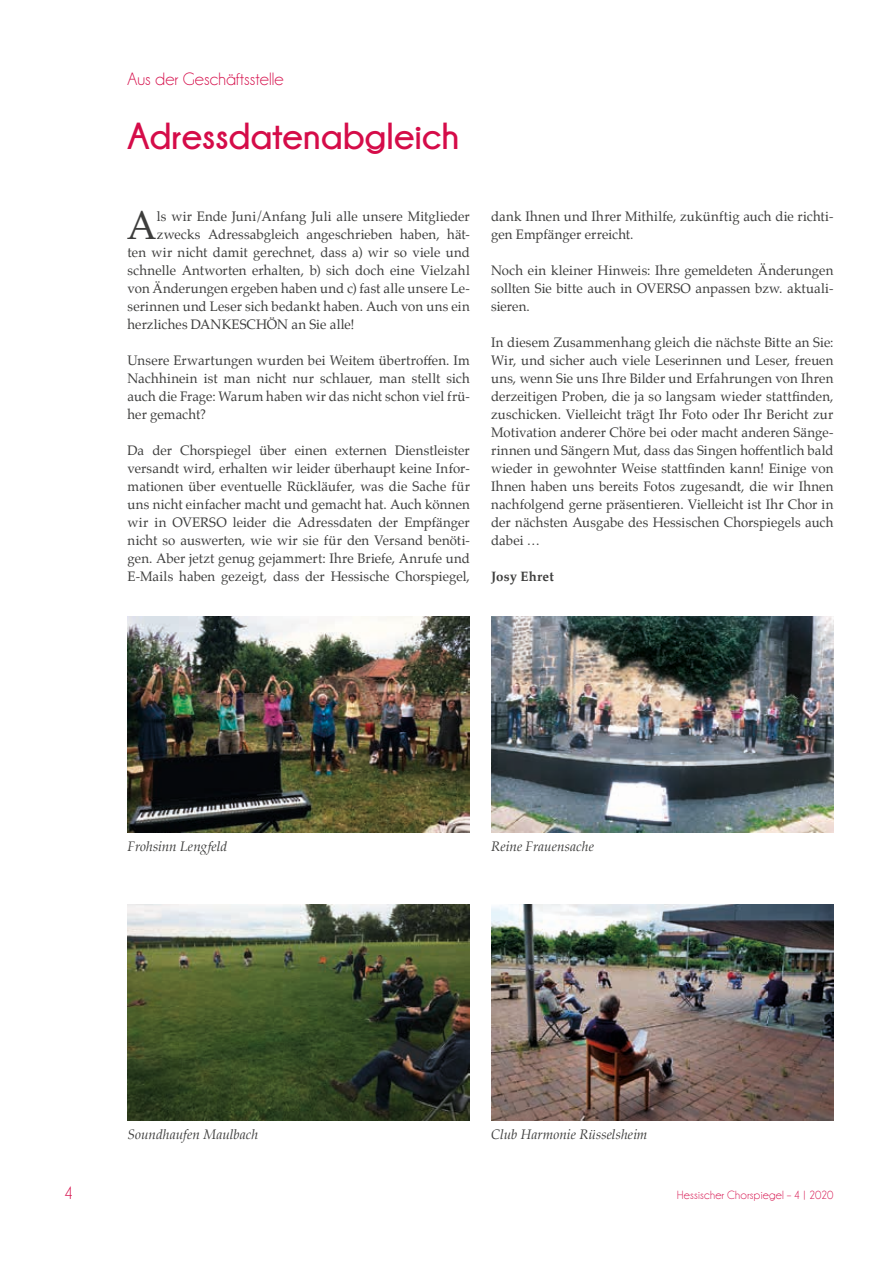
<style>
.page{position:relative;width:893px;height:1263px;background:#fff}
.page>*{position:absolute;margin:0;border:0;box-sizing:border-box;transform-origin:0 0}
.t1{font:39.3px "Palatino";color:#3d3d3c}
.t2{font:700 37.5px "Champagne&Limousines";color:#d50c49}
.t3{font:18px "Champagne&Limousines";letter-spacing:.005em;color:#d50c49}
.t4{font:13.5px/18px "Palatino";letter-spacing:.01em;color:#3d3d3c;text-align:justify}
.t5{font:italic 13.5px "Palatino";letter-spacing:.005em;color:#3d3d3c}
.t6{font:700 13.5px "Palatino";letter-spacing:.015em;color:#3d3d3c}
.t7{font:12px "Champagne&Limousines";letter-spacing:.02em;color:#d50c49}
</style>
<div class="page">
<img style="left:128px;top:617px;width:342px;height:216px">
<img style="left:491px;top:617px;width:342px;height:216px">
<img style="left:128px;top:905px;width:342px;height:216px">
<img style="left:491px;top:905px;width:342px;height:216px">
<h3 class="t3" style="left:128px;top:70px;width:158px">Aus der Geschäftsstelle</h3>
<h2 class="t2" style="left:128px;top:115px;width:333px">Adressdatenabgleich</h2>
<h1 class="t1" style="left:127px;top:193px;width:31px">A</h1>
<p class="t4" style="left:157px;top:207px;width:314px">ls wir Ende Juni/Anfang Juli alle unsere Mitglieder</p>
<p class="t4" style="left:157px;top:225px;width:314px">zwecks Adressabgleich angeschrieben haben, hät-</p>
<p class="t4" style="left:128px;top:243px;width:344px">ten wir nicht damit gerechnet, dass a) wir so viele und</p>
<p class="t4" style="left:128px;top:261px;width:344px">schnelle Antworten erhalten, b) sich doch eine Vielzahl</p>
<p class="t4" style="left:128px;top:279px;width:344px">von Änderungen ergeben haben und c) fast alle unsere Le-</p>
<p class="t4" style="left:128px;top:297px;width:344px">serinnen und Leser sich bedankt haben. Auch von uns ein</p>
<p class="t4" style="left:128px;top:315px;width:228px">herzliches DANKESCHÖN an Sie alle!</p>
<p class="t4" style="left:128px;top:351px;width:344px">Unsere Erwartungen wurden bei Weitem übertroffen. Im Nachhinein ist man nicht nur schlauer, man stellt sich auch die Frage: Warum haben wir das nicht schon viel frü&shy;her gemacht?</p>
<p class="t4" style="left:128px;top:441px;width:344px">Da der Chorspiegel über einen externen Dienstleister versandt wird, erhalten wir leider überhaupt keine Infor&shy;mationen über eventuelle Rückläufer, was die Sache für uns nicht einfacher macht und gemacht hat. Auch können wir in OVERSO leider die Adressdaten der Empfänger nicht so auswerten, wie wir sie für den Versand benöti&shy;gen. Aber jetzt genug gejammert: Ihre Briefe, Anrufe und E-Mails haben gezeigt, dass der Hessische Chorspiegel,</p>
<p class="t4" style="left:491px;top:207px;width:344px">dank Ihnen und Ihrer Mithilfe, zukünftig auch die richti&shy;gen Empfänger erreicht.</p>
<p class="t4" style="left:491px;top:261px;width:344px">Noch ein kleiner Hinweis: Ihre gemeldeten Änderungen sollten Sie bitte auch in OVERSO anpassen bzw. aktuali&shy;sieren.</p>
<p class="t4" style="left:491px;top:333px;width:344px">In diesem Zusammenhang gleich die nächste Bitte an Sie:<br>Wir, und sicher auch viele Leserinnen und Leser, freuen uns, wenn Sie uns Ihre Bilder und Erfahrungen von Ihren derzeitigen Proben, die ja so langsam wieder stattfinden, zuschicken. Vielleicht trägt Ihr Foto oder Ihr Bericht zur Motivation anderer Chöre bei oder macht anderen Sänge&shy;rinnen und Sängern Mut, dass das Singen hoffentlich bald wieder in gewohnter Weise stattfinden kann! Einige von Ihnen haben uns bereits Fotos zugesandt, die wir Ihnen nachfolgend gerne präsentieren. Vielleicht ist Ihr Chor in der nächsten Ausgabe des Hessischen Chorspiegels auch dabei …</p>
<p class="t6" style="left:491px;top:565px;width:64px">Josy Ehret</p>
<p class="t5" style="left:128px;top:835px;width:101px">Frohsinn Lengfeld</p>
<p class="t5" style="left:491px;top:835px;width:104px">Reine Frauensache</p>
<p class="t5" style="left:128px;top:1123px;width:132px">Soundhaufen Maulbach</p>
<p class="t5" style="left:491px;top:1123px;width:158px">Club Harmonie Rüsselsheim</p>
<h3 class="t3" style="left:64px;top:1184px;width:11px">4</h3>
<p class="t7" style="left:677px;top:1189px;width:158px">Hessischer Chorspiegel – 4 | 2020</p>
</div>
